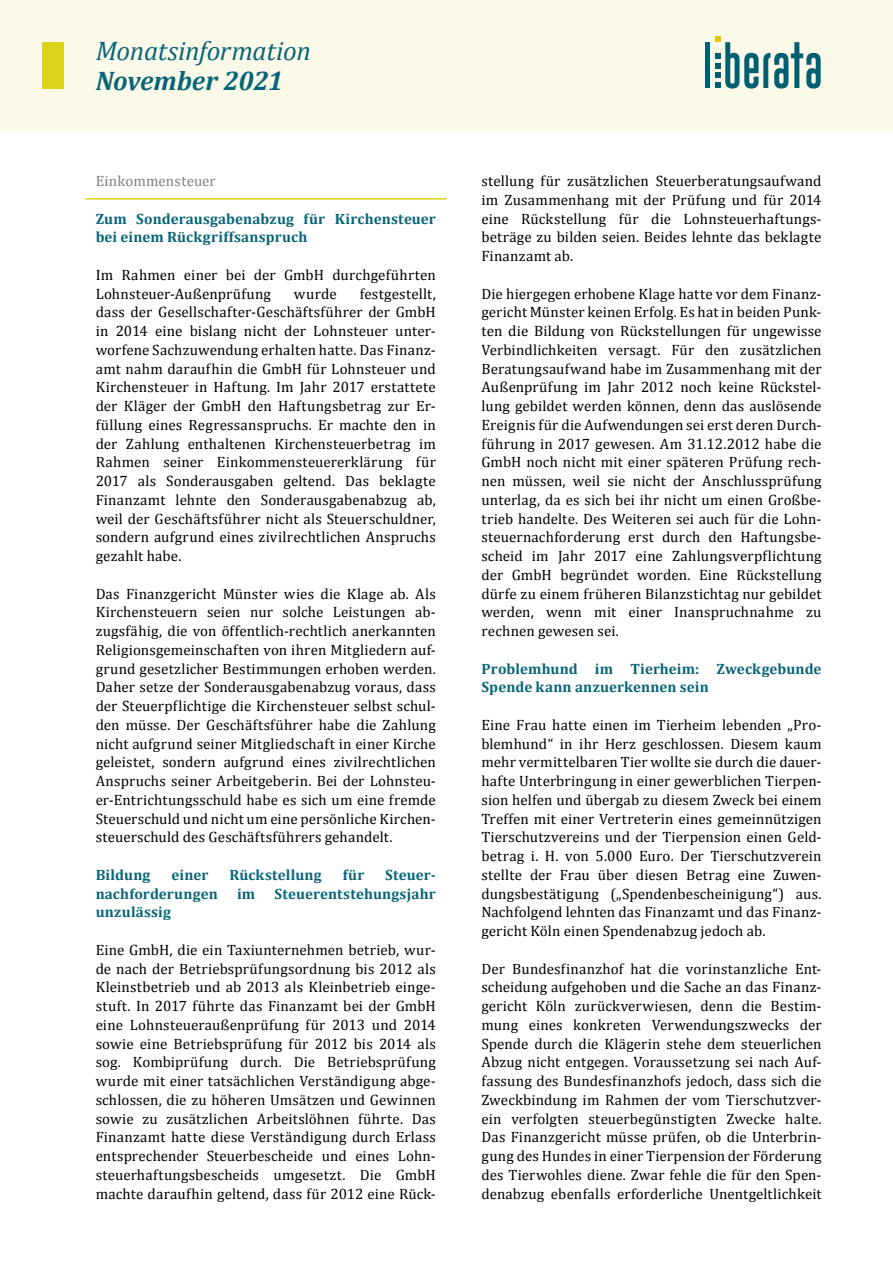
<style>
.page{position:relative;width:893px;height:1263px;background:#fff}
.page>*{position:absolute;margin:0;border:0;box-sizing:border-box;transform-origin:0 0}
.t1{font:italic 27px "Cambria";letter-spacing:-.015em;color:#086578}
.t2{font:italic 700 27px "Cambria";letter-spacing:-.015em;color:#086578}
.t3{font:15px/18.8px "Cambria";letter-spacing:.01em;color:#000;text-align:justify}
.t4{font:700 15px/18.8px "Cambria";letter-spacing:.015em;color:#086578}
.t5{font:15px "Cambria";letter-spacing:.005em;color:#808080}
</style>
<div class="page">
<div style="left:0;top:0;width:893px;height:132px;background:#fbfae8"></div>
<div style="left:43px;top:43px;width:21px;height:46px;background:#dcd217"></div>
<div style="left:705px;top:42px;width:5px;height:46px;background:#005f70"></div>
<svg style="left:715px;top:37px;width:106px;height:52px"></svg>
<hr style="left:85px;top:198px;width:361px;height:2px;background:#dcd217">
<h1 class="t1" style="left:96px;top:32px;width:217px">Monatsinformation</h1>
<h1 class="t2" style="left:96px;top:62px;width:189px">November 2021</h1>
<p class="t5" style="left:96px;top:172px;width:122px">Einkommensteuer</p>
<p class="t4" style="left:96px;top:209px;width:342px">Zum Sonderausgabenabzug für Kirchensteuer bei einem Rückgriffsanspruch</p>
<p class="t3" style="left:96px;top:265px;width:342px">Im Rahmen einer bei der GmbH durchgeführten<br>Lohnsteuer-Außenprüfung</p>
<p class="t3" style="left:96px;top:284px;width:342px;text-indent:264px">festgestellt, dass der Gesellschafter-Geschäftsführer der GmbH in 2014 eine bislang nicht der Lohnsteuer unter&shy;worfene Sachzuwendung erhalten hatte. Das Finanz&shy;amt nahm daraufhin die GmbH für Lohnsteuer und Kirchensteuer in Haftung. Im Jahr 2017 erstattete der Kläger der GmbH den Haftungsbetrag zur Er&shy;füllung eines Regressanspruchs. Er machte den in der Zahlung enthaltenen Kirchensteuerbetrag im Rahmen seiner Einkommensteuererklärung für 2017 als Sonderausgaben geltend. Das beklagte Finanzamt lehnte den Sonderausgabenabzug ab, weil der Geschäftsführer nicht als Steuerschuldner, sondern aufgrund eines zivilrechtlichen Anspruchs gezahlt habe.</p>
<p class="t3" style="left:96px;top:584px;width:342px">Das Finanzgericht Münster wies die Klage ab. Als Kirchensteuern seien nur solche Leistungen ab&shy;zugsfähig, die von öffentlich-rechtlich anerkannten Religionsgemeinschaften von ihren Mitgliedern auf&shy;grund gesetzlicher Bestimmungen erhoben werden.<br>Daher setze der Sonderausgabenabzug voraus, dass der Steuerpflichtige die Kirchensteuer selbst schul&shy;den müsse. Der Geschäftsführer habe die Zahlung nicht aufgrund seiner Mitgliedschaft in einer Kirche geleistet, sondern aufgrund eines zivilrechtlichen Anspruchs seiner Arbeitgeberin. Bei der Lohnsteu&shy;er-Entrichtungsschuld habe es sich um eine fremde Steuerschuld und nicht um eine persönliche Kirchen&shy;steuerschuld des Geschäftsführers gehandelt.</p>
<p class="t4" style="left:96px;top:865px;width:56px">Bildung</p>
<p class="t4" style="left:171px;top:865px;width:38px">einer</p>
<p class="t4" style="left:229px;top:865px;width:94px">Rückstellung</p>
<p class="t4" style="left:343px;top:865px;width:23px">für</p>
<p class="t4" style="left:385px;top:865px;width:52px">Steuer-</p>
<p class="t4" style="left:96px;top:884px;width:124px">nachforderungen</p>
<p class="t4" style="left:237px;top:884px;width:20px">im</p>
<p class="t4" style="left:275px;top:884px;width:163px">Steuerentstehungsjahr</p>
<p class="t4" style="left:96px;top:902px;width:77px">unzulässig</p>
<p class="t3" style="left:96px;top:940px;width:342px">Eine GmbH, die ein Taxiunternehmen betrieb, wur&shy;de nach der Betriebsprüfungsordnung bis 2012 als Kleinstbetrieb und ab 2013 als Kleinbetrieb einge&shy;stuft. In 2017 führte das Finanzamt bei der GmbH eine Lohnsteueraußenprüfung für 2013 und 2014 sowie eine Betriebsprüfung für 2012 bis 2014 als sog. Kombiprüfung durch. Die Betriebsprüfung wurde mit einer tatsächlichen Verständigung abge&shy;schlossen, die zu höheren Umsätzen und Gewinnen sowie zu zusätzlichen Arbeitslöhnen führte. Das Finanzamt hatte diese Verständigung durch Erlass entsprechender Steuerbescheide und eines Lohn&shy;steuerhaftungsbescheids umgesetzt. Die GmbH machte daraufhin geltend, dass für 2012 eine Rück-</p>
<p class="t3" style="left:294px;top:284px;width:44px">wurde</p>
<p class="t3" style="left:481px;top:172px;width:342px">stellung für zusätzlichen Steuerberatungsaufwand im Zusammenhang mit der Prüfung und für 2014 eine Rückstellung für die Lohnsteuerhaftungs&shy;beträge zu bilden seien. Beides lehnte das beklagte Finanzamt ab.</p>
<p class="t3" style="left:481px;top:284px;width:342px">Die hiergegen erhobene Klage hatte vor dem Finanz&shy;gericht Münster keinen Erfolg. Es hat in beiden Punk&shy;ten die Bildung von Rückstellungen für ungewisse Verbindlichkeiten versagt. Für den zusätzlichen Beratungsaufwand habe im Zusammenhang mit der Außenprüfung im Jahr 2012 noch keine Rückstel&shy;lung gebildet werden können, denn das auslösende Ereignis für die Aufwendungen sei erst deren Durch&shy;führung in 2017 gewesen. Am 31.12.2012 habe die GmbH noch nicht mit einer späteren Prüfung rech&shy;nen müssen, weil sie nicht der Anschlussprüfung unterlag, da es sich bei ihr nicht um einen Großbe&shy;trieb handelte. Des Weiteren sei auch für die Lohn&shy;steuernachforderung erst durch den Haftungsbe&shy;scheid im Jahr 2017 eine Zahlungsverpflichtung der GmbH begründet worden. Eine Rückstellung dürfe zu einem früheren Bilanzstichtag nur gebildet werden, wenn mit einer Inanspruchnahme zu rechnen gewesen sei.</p>
<p class="t4" style="left:481px;top:659px;width:342px">Problemhund im Tierheim: Zweckgebunde<br>Spende kann anzuerkennen sein</p>
<p class="t3" style="left:481px;top:715px;width:342px">Eine Frau hatte einen im Tierheim lebenden „Pro&shy;blemhund“ in ihr Herz geschlossen. Diesem kaum mehr vermittelbaren Tier wollte sie durch die dauer&shy;hafte Unterbringung in einer gewerblichen Tierpen&shy;sion helfen und übergab zu diesem Zweck bei einem Treffen mit einer Vertreterin eines gemeinnützigen Tierschutzvereins und der Tierpension einen Geld&shy;betrag i. H. von 5.000 Euro. Der Tierschutzverein stellte der Frau über diesen Betrag eine Zuwen&shy;dungsbestätigung („Spendenbescheinigung“) aus.<br>Nachfolgend lehnten das Finanzamt und das Finanz&shy;gericht Köln einen Spendenabzug jedoch ab.</p>
<p class="t3" style="left:481px;top:959px;width:342px">Der Bundesfinanzhof hat die vorinstanzliche Ent&shy;scheidung aufgehoben und die Sache an das Finanz&shy;gericht Köln zurückverwiesen, denn die Bestim&shy;mung eines konkreten Verwendungszwecks der Spende durch die Klägerin stehe dem steuerlichen Abzug nicht entgegen. Voraussetzung sei nach Auf&shy;fassung des Bundesfinanzhofs jedoch, dass sich die Zweckbindung im Rahmen der vom Tierschutzver&shy;ein verfolgten steuerbegünstigten Zwecke halte.<br>Das Finanzgericht müsse prüfen, ob die Unterbrin&shy;gung des Hundes in einer Tierpension der Förderung des Tierwohles diene. Zwar fehle die für den Spen&shy;denabzug ebenfalls erforderliche Unentgeltlichkeit</p>
</div>
